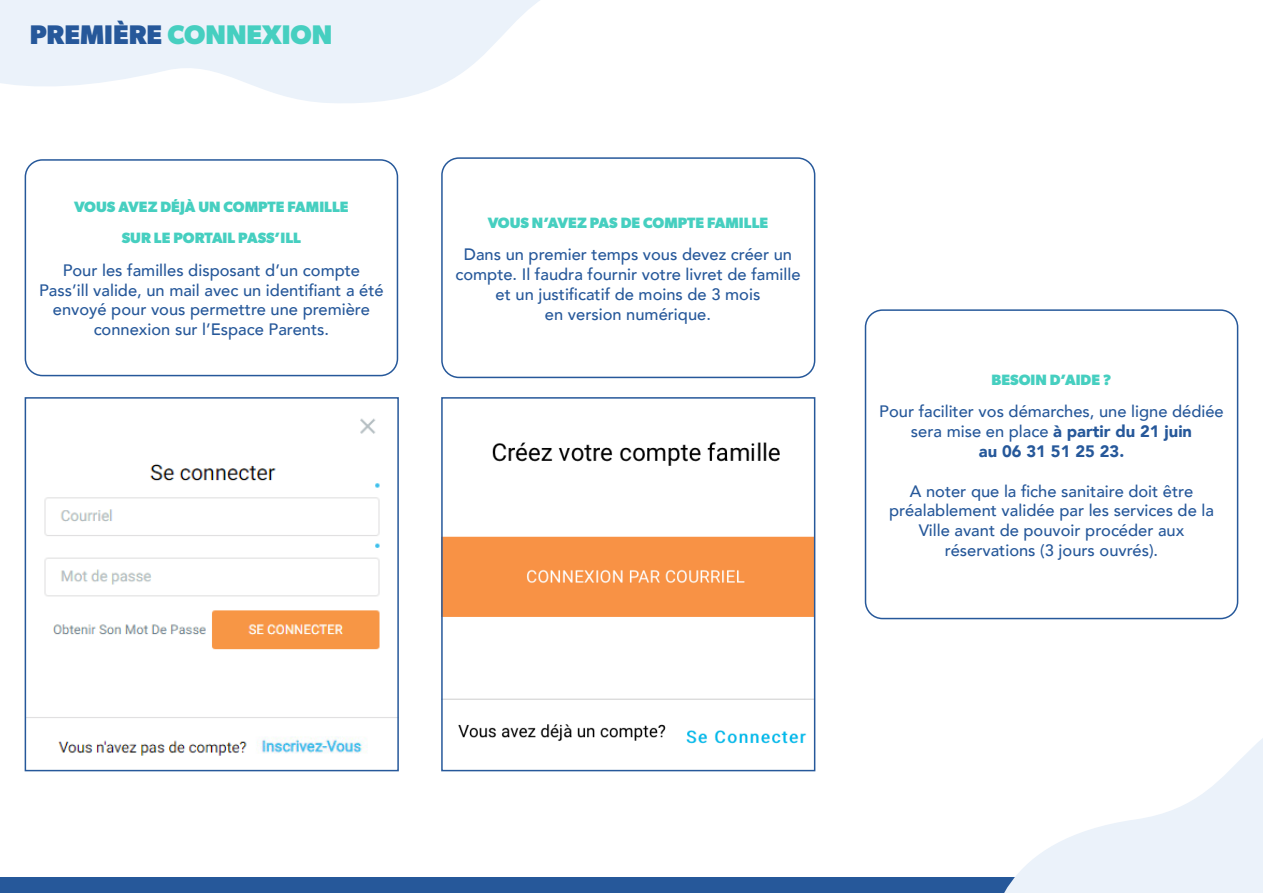
<style>
.page{position:relative;width:1263px;height:893px;background:#fff}
.page>*{position:absolute;margin:0;border:0;box-sizing:border-box;transform-origin:0 0}
.Titre{font:700 27px "Gibson";color:#46cfc0}
.Texte{font:500 16.5px/19.8px "Avenir";color:#26589a;text-align:center}
.Texte-2{font:900 16.5px "Avenir";color:#26589a}
.Titre-2{font:700 15px "Gibson";color:#46cfc0}
.s1{color:#26589a}
.s2{font-weight:900}
</style>
<div class="page">
<div style="left:0;top:877px;width:1263px;height:16px;background:#26589a"></div>
<svg style="left:0;top:0;width:540px;height:103px;fill:#ebf2fa"></svg>
<div style="left:441px;top:157px;width:374px;height:221px;border:2px solid #26589a;border-radius:17px"></div>
<svg style="left:1004px;top:738px;width:259px;height:155px"></svg>
<div style="left:25px;top:159px;width:373px;height:217px;border:2px solid #26589a;border-radius:17px"></div>
<img style="left:28px;top:418px;width:368px;height:338px">
<div style="left:25px;top:397px;width:374px;height:374px;border:2px solid #26589a"></div>
<img style="left:444px;top:442px;width:368px;height:302px">
<div style="left:441px;top:397px;width:374px;height:374px;border:2px solid #26589a"></div>
<div style="left:865px;top:309px;width:373px;height:310px;border:2px solid #26589a;border-radius:17px"></div>
<p class="Titre" style="left:30px;top:19px;width:304px"><span class="s1">PREMIÈRE</span> CONNEXION</p>
<p class="Titre-2" style="left:74px;top:198px;width:276px">VOUS AVEZ DÉJÀ UN COMPTE FAMILLE</p>
<p class="Titre-2" style="left:122px;top:229px;width:181px">SUR LE PORTAIL PASS’ILL</p>
<p class="Texte" style="left:39px;top:259px;width:346px">Pour les familles disposant d’un compte Pass’ill valide, un mail avec un identifiant a été envoyé pour vous permettre une première connexion sur l’Espace Parents.</p>
<p class="Titre-2" style="left:488px;top:214px;width:282px">VOUS N’AVEZ PAS DE COMPTE FAMILLE</p>
<p class="Texte" style="left:455px;top:244px;width:347px">Dans un premier temps vous devez créer un compte. Il faudra fournir votre livret de famille et un justificatif de moins de 3 mois</p>
<p class="Texte" style="left:545px;top:303px;width:167px">en version numérique.</p>
<p class="Titre-2" style="left:991px;top:371px;width:122px">BESOIN D’AIDE ?</p>
<p class="Texte" style="left:879px;top:401px;width:346px">Pour faciliter vos démarches, une ligne dédiée sera mise en place <span class="s2">à partir du 21 juin</span></p>
<p class="Texte-2" style="left:979px;top:437px;width:147px">au 06 31 51 25 23.</p>
<p class="Texte" style="left:910px;top:480px;width:285px">A noter que la fiche sanitaire doit être</p>
<p class="Texte" style="left:889px;top:500px;width:326px">préalablement validée par les services de la<br>Ville avant de pouvoir procéder aux</p>
<p class="Texte" style="left:945px;top:539px;width:215px">réservations (3 jours ouvrés).</p>
</div>
